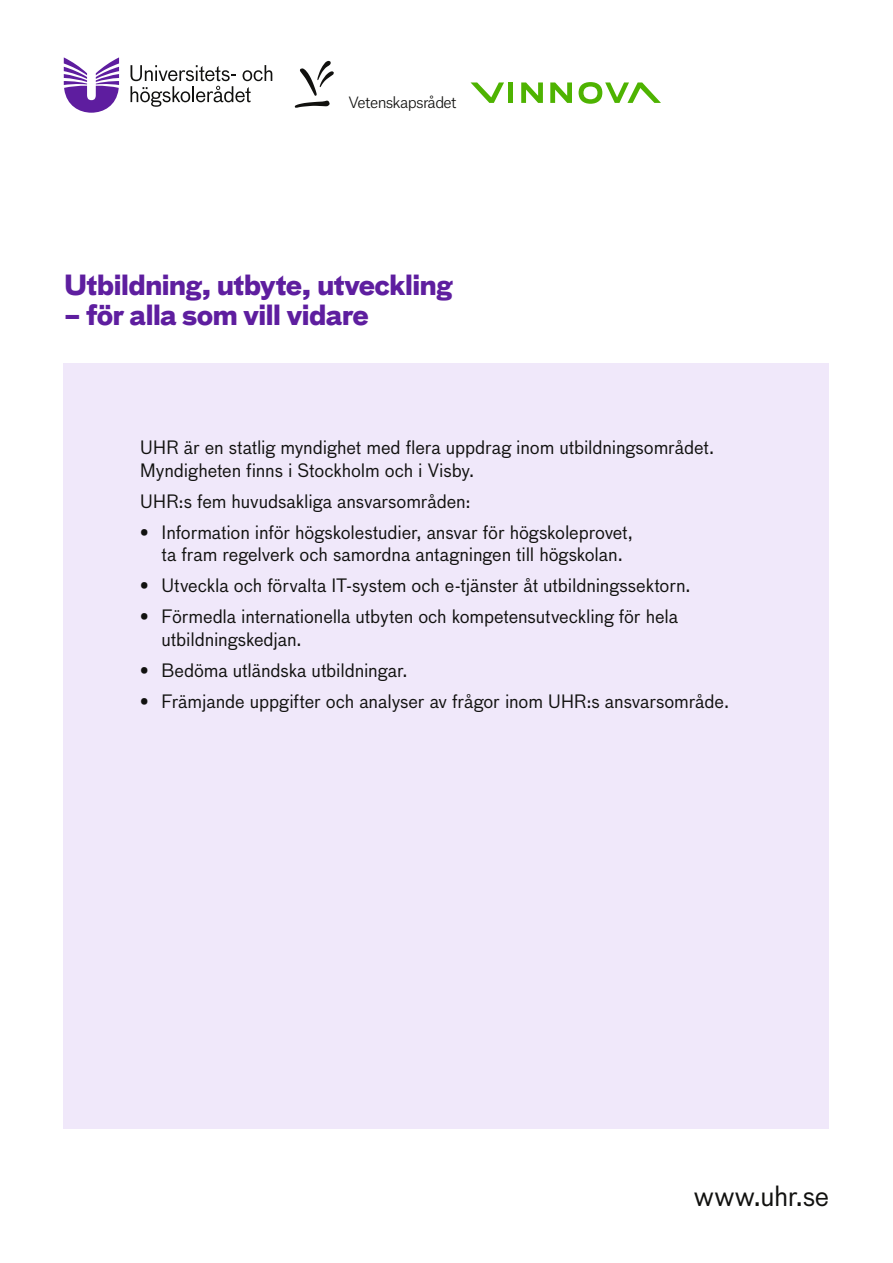
<style>
.page{position:relative;width:893px;height:1263px;background:#fff}
.page>*{position:absolute;margin:0;border:0;box-sizing:border-box;transform-origin:0 0}
.Utbildning__utbyte{font:700 27px "Bau Pro";letter-spacing:-.035em;color:#5e1e9f}
.www_uhr_se{font:27px "Bau Pro";letter-spacing:-.015em;color:#11110f}
.Baksida{font:18px/22.5px "Bau Pro";letter-spacing:-.005em;color:#11110f}
.t1{font:300 15px "Atlas Grotesk";letter-spacing:-.04em;color:#11110f}
</style>
<div class="page">
<div style="left:64px;top:364px;width:765px;height:765px;background:#f0e8fa"></div>
<svg style="left:131px;top:65px;width:141px;height:42px"></svg>
<svg style="left:64px;top:57px;width:55px;height:56px"></svg>
<svg style="left:295px;top:61px;width:39px;height:47px"></svg>
<hr style="left:509px;top:82px;width:4px;height:21px;background:#4eb301">
<svg style="left:471px;top:82px;width:33px;height:21px"></svg>
<svg style="left:521px;top:82px;width:22px;height:21px"></svg>
<svg style="left:550px;top:82px;width:22px;height:21px"></svg>
<svg style="left:579px;top:82px;width:82px;height:22px"></svg>
<p class="t1" style="left:348px;top:90px;width:110px">Vetenskapsrådet</p>
<p class="Utbildning__utbyte" style="left:64px;top:262px;width:391px">Utbildning, utbyte, utveckling</p>
<p class="Utbildning__utbyte" style="left:64px;top:292px;width:307px">– för alla som vill vidare</p>
<p class="Baksida" style="left:140px;top:435px;width:575px">UHR är en statlig myndighet med flera uppdrag inom utbildningsområdet.<br>Myndigheten finns i Stockholm och i Visby.</p>
<p class="Baksida" style="left:140px;top:489px;width:332px">UHR:s fem huvudsakliga ansvarsområden:</p>
<p class="Baksida" style="left:162px;top:520px;width:473px;text-indent:-21px">• Information inför högskolestudier, ansvar för högskoleprovet, ta fram regelverk och samordna antagningen till högskolan.</p>
<p class="Baksida" style="left:140px;top:573px;width:552px">• Utveckla och förvalta IT-system och e-tjänster åt utbildningssektorn.</p>
<p class="Baksida" style="left:162px;top:604px;width:518px;text-indent:-21px">• Förmedla internationella utbyten och kompetensutveckling för hela utbildningskedjan.</p>
<p class="Baksida" style="left:140px;top:658px;width:269px">• Bedöma utländska utbildningar.</p>
<p class="Baksida" style="left:140px;top:689px;width:590px">• Främjande uppgifter och analyser av frågor inom UHR:s ansvarsområde.</p>
<p class="www_uhr_se" style="left:694px;top:1176px;width:137px">www.uhr.se</p>
</div>
